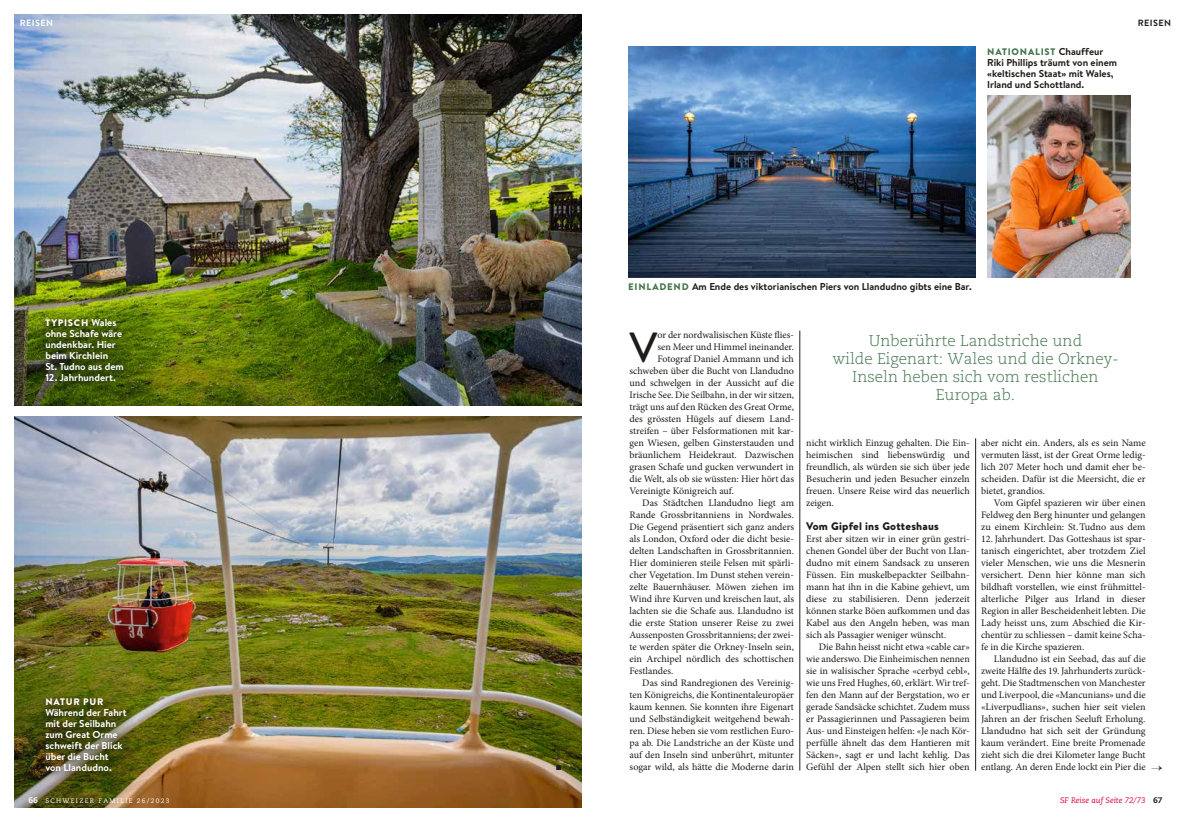
<style>
.page{position:relative;width:1191px;height:823px;background:#fff}
.page>*{position:absolute;margin:0;border:0;box-sizing:border-box;transform-origin:0 0}
.t1{font:500 42.1px "Brandon Text";color:#1f1c19}
.t2{font:300 15.5px/18px "Caecilia";color:#44764d;text-align:center}
.t3{font:900 11px "Brandon Text";letter-spacing:.02em;color:#1f1c19}
.t4{font:10px/12px "Minion Pro";color:#1f1c19;text-align:justify}
.t5{font:700 10px/11px "Brandon Text";color:#fff}
.t6{font:700 10px/11px "Brandon Text";color:#1f1c19}
.t7{font:900 9.5px "Brandon Grotesque";letter-spacing:.08em;color:#44764d}
.t8{font:900 9.5px "Brandon Grotesque";letter-spacing:.08em;color:#fff}
.t9{font:700 9px "Brandon Grotesque";letter-spacing:.04em;color:#fff}
.t10{font:700 9px "Brandon Grotesque";letter-spacing:.04em;color:#1f1c19}
.t11{font:italic 8px "Caecilia";color:#dd0037}
.t12{font:7px "Zapf Dingbats Std";color:#1f1c19}
.t13{font:6.5px "Caecilia";letter-spacing:.2em;color:#fff}
.s1{font-family:"Brandon Text";font-weight:700;font-size:10px}
.s2{font-family:"Brandon Text";font-weight:700;font-size:10px;color:#1f1c19}
.s3{font-family:"Brandon Grotesque";font-weight:900;font-size:9.5px;color:#44764d}
.s4{font-weight:800;font-size:8px}
.s5{font-weight:800;font-style:normal;color:#1f1c19}
</style>
<div class="page">
<img style="left:14px;top:14px;width:567px;height:391px">
<img style="left:14px;top:416px;width:567px;height:391px">
<hr style="left:799px;top:330px;width:1px;height:440px;background:#1f1c19">
<hr style="left:975px;top:438px;width:1px;height:332px;background:#1f1c19">
<img style="left:628px;top:46px;width:347px;height:232px">
<img style="left:987px;top:95px;width:143px;height:183px">
<svg style="left:40px;top:313px;width:94px;height:73px"></svg>
<svg style="left:40px;top:695px;width:94px;height:85px"></svg>
<div style="left:41px;top:314px;width:89px;height:74px;background:#1f1c19;opacity:.75"></div>
<div style="left:41px;top:693px;width:92px;height:85px;background:#1f1c19;opacity:.75"></div>
<p class="t9" style="left:20px;top:17px;width:35px">REISEN</p>
<p class="t10" style="left:1137px;top:17px;width:35px">REISEN</p>
<p class="t8" style="left:45px;top:316px;width:73px">TYPISCH <span class="s1">Wales</span></p>
<p class="t5" style="left:45px;top:328px;width:80px">ohne Schafe wäre undenkbar. Hier beim Kirchlein<br>St. Tudno aus dem</p>
<p class="t5" style="left:45px;top:372px;width:72px">12. Jahrhundert.</p>
<p class="t8" style="left:45px;top:695px;width:60px">NATUR PUR</p>
<p class="t5" style="left:45px;top:706px;width:83px">Während der Fahrt mit der Seilbahn zum Great Orme schweift der Blick über die Bucht von Llandudno.</p>
<p class="t7" style="left:987px;top:45px;width:118px">NATIONALIST <span class="s2">Chauffeur</span></p>
<p class="t6" style="left:987px;top:57px;width:131px">Riki Phillips träumt von einem «keltischen Staat» mit Wales,<br>Irland und Schottland.</p>
<p class="t12" style="left:556px;top:764px;width:7px">■</p>
<p class="t6" style="left:628px;top:280px;width:345px"><span class="s3">EINLADEND</span> Am Ende des viktorianischen Piers von Llandudno gibts eine Bar.</p>
<h1 class="t1" style="left:629px;top:318px;width:29px">V</h1>
<p class="t4" style="left:657px;top:328px;width:138px">or der nordwalisischen Küste flies-</p>
<p class="t4" style="left:657px;top:340px;width:138px">sen Meer und Himmel ineinander.</p>
<p class="t4" style="left:657px;top:352px;width:138px">Fotograf Daniel Ammann und ich</p>
<p class="t4" style="left:629px;top:364px;width:166px">schweben über die Bucht von Llandudno</p>
<p class="t4" style="left:629px;top:376px;width:166px">und schwelgen in der Aussicht auf die</p>
<p class="t4" style="left:629px;top:388px;width:166px">Irische See. Die Seilbahn, in der wir sitzen,</p>
<p class="t4" style="left:629px;top:400px;width:166px">trägt uns auf den Rücken des Great Orme,</p>
<p class="t4" style="left:629px;top:412px;width:166px">des grössten Hügels auf diesem Land-</p>
<p class="t4" style="left:629px;top:424px;width:166px">streifen – über Felsformationen mit kar-</p>
<p class="t4" style="left:629px;top:436px;width:166px">gen Wiesen, gelben Ginsterstauden und</p>
<p class="t4" style="left:629px;top:448px;width:166px">bräunlichem Heidekraut. Dazwischen</p>
<p class="t4" style="left:629px;top:460px;width:166px">grasen Schafe und gucken verwundert in</p>
<p class="t4" style="left:629px;top:472px;width:166px">die Welt, als ob sie wüssten: Hier hört das</p>
<p class="t4" style="left:629px;top:484px;width:106px">Vereinigte Königreich auf.</p>
<p class="t4" style="left:642px;top:496px;width:153px">Das Städtchen Llandudno liegt am</p>
<p class="t4" style="left:629px;top:508px;width:166px">Rande Grossbritanniens in Nordwales.</p>
<p class="t4" style="left:629px;top:520px;width:166px">Die Gegend präsentiert sich ganz anders</p>
<p class="t4" style="left:629px;top:532px;width:166px">als London, Oxford oder die dicht besie-</p>
<p class="t4" style="left:629px;top:544px;width:166px">delten Landschaften in Grossbritannien.</p>
<p class="t4" style="left:629px;top:556px;width:166px">Hier dominieren steile Felsen mit spärli-</p>
<p class="t4" style="left:629px;top:568px;width:166px">cher Vegetation. Im Dunst stehen verein-</p>
<p class="t4" style="left:629px;top:580px;width:166px">zelte Bauernhäuser. Möwen ziehen im</p>
<p class="t4" style="left:629px;top:592px;width:166px">Wind ihre Kurven und kreischen laut, als</p>
<p class="t4" style="left:629px;top:604px;width:166px">lachten sie die Schafe aus. Llandudno ist</p>
<p class="t4" style="left:629px;top:616px;width:166px">die erste Station unserer Reise zu zwei</p>
<p class="t4" style="left:629px;top:628px;width:166px">Aussenposten Grossbritanniens; der zwei-</p>
<p class="t4" style="left:629px;top:640px;width:166px">te werden später die Orkney-Inseln sein,</p>
<p class="t4" style="left:629px;top:652px;width:166px">ein Archipel nördlich des schottischen</p>
<p class="t4" style="left:629px;top:664px;width:45px">Festlandes.</p>
<p class="t4" style="left:642px;top:676px;width:153px">Das sind Randregionen des Vereinig-</p>
<p class="t4" style="left:629px;top:688px;width:166px">ten Königreichs, die Kontinentaleuropäer</p>
<p class="t4" style="left:629px;top:700px;width:166px">kaum kennen. Sie konnten ihre Eigenart</p>
<p class="t4" style="left:629px;top:712px;width:166px">und Selbständigkeit weitgehend bewah-</p>
<p class="t4" style="left:629px;top:724px;width:166px">ren. Diese heben sie vom restlichen Euro-</p>
<p class="t4" style="left:629px;top:736px;width:166px">pa ab. Die Landstriche an der Küste und</p>
<p class="t4" style="left:629px;top:748px;width:166px">auf den Inseln sind unberührt, mitunter</p>
<p class="t4" style="left:629px;top:760px;width:166px">sogar wild, als hätte die Moderne darin</p>
<h2 class="t2" style="left:832px;top:332px;width:287px">Unberührte Landstriche und<br>wilde Eigenart: Wales und die Orkney-<br>Inseln heben sich vom restlichen<br>Europa ab.</h2>
<p class="t4" style="left:981px;top:436px;width:166px">aber nicht ein. Anders, als es sein Name vermuten lässt, ist der Great Orme ledig&shy;lich 207 Meter hoch und damit eher be&shy;scheiden. Dafür ist die Meersicht, die er bietet, grandios.</p>
<p class="t4" style="left:981px;top:496px;width:166px;text-indent:13px">Vom Gipfel spazieren wir über einen Feldweg den Berg hinunter und gelangen zu einem Kirchlein: St.Tudno aus dem</p>
<p class="t4" style="left:981px;top:532px;width:166px">12. Jahrhundert. Das Gotteshaus ist spar&shy;tanisch eingerichtet, aber trotzdem Ziel vieler Menschen, wie uns die Mesnerin versichert. Denn hier könne man sich bildhaft vorstellen, wie einst frühmittel&shy;alterliche Pilger aus Irland in dieser Region in aller Bescheidenheit lebten. Die Lady heisst uns, zum Abschied die Kir&shy;chentür zu schliessen – damit keine Scha&shy;fe in die Kirche spazieren.</p>
<p class="t4" style="left:981px;top:652px;width:166px;text-indent:13px">Llandudno ist ein Seebad, das auf die zweite Hälfte des 19. Jahrhunderts zurück&shy;geht. Die Stadtmenschen von Manchester und Liverpool, die «Mancunians» und die «Liverpudlians», suchen hier seit vielen Jahren an der frischen Seeluft Erholung.<br>Llandudno hat sich seit der Gründung kaum verändert. Eine breite Promenade zieht sich die drei Kilometer lange Bucht entlang. An deren Ende lockt ein Pier die</p>
<p class="t4" style="left:806px;top:436px;width:165px">nicht wirklich Einzug gehalten. Die Ein&shy;heimischen sind liebenswürdig und freundlich, als würden sie sich über jede Besucherin und jeden Besucher einzeln freuen. Unsere Reise wird das neuerlich zeigen.</p>
<p class="t3" style="left:806px;top:518px;width:134px">Vom Gipfel ins Gotteshaus</p>
<p class="t4" style="left:806px;top:532px;width:165px">Erst aber sitzen wir in einer grün gestri&shy;chenen Gondel über der Bucht von Llan&shy;dudno mit einem Sandsack zu unseren Füssen. Ein muskelbepackter Seilbahn&shy;mann hat ihn in die Kabine gehievt, um diese zu stabilisieren. Denn jederzeit können starke Böen aufkommen und das Kabel aus den Angeln heben, was man sich als Passagier weniger wünscht.</p>
<p class="t4" style="left:806px;top:640px;width:165px;text-indent:13px">Die Bahn heisst nicht etwa «cable car» wie anderswo. Die Einheimischen nennen sie in walisischer Sprache «cerbyd cebl», wie uns Fred Hughes, 60, erklärt. Wir tref&shy;fen den Mann auf der Bergstation, wo er gerade Sandsäcke schichtet. Zudem muss er Passagierinnen und Passagieren beim Aus- und Einsteigen helfen: «Je nach Kör&shy;perfülle ähnelt das dem Hantieren mit Säcken», sagt er und lacht kehlig. Das Gefühl der Alpen stellt sich hier oben</p>
<p class="t13" style="left:28px;top:796px;width:143px"><span class="s4">66</span> SCHWEIZER FAMILIE 26/2023</p>
<p class="t11" style="left:1060px;top:795px;width:104px">SF Reise auf Seite 72/73 <span class="s5">67</span></p>
</div>
